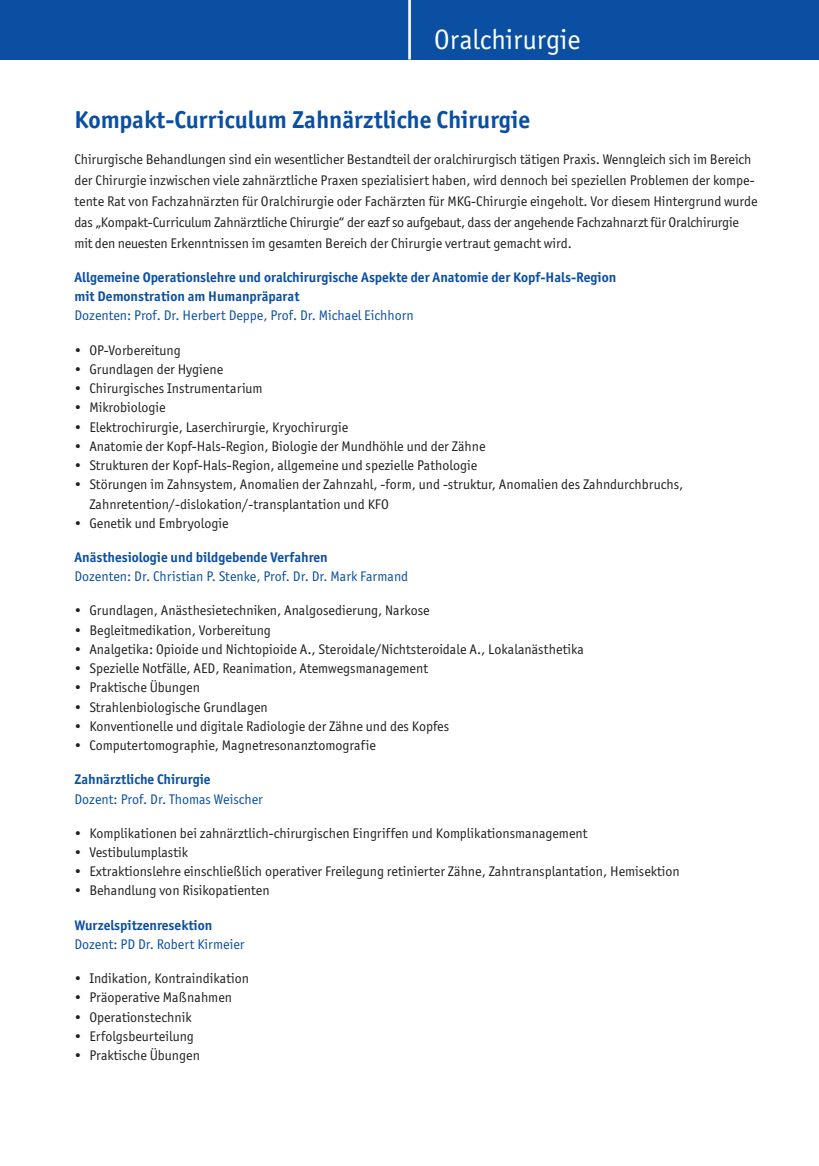
<style>
.page{position:relative;width:819px;height:1166px;background:#fff}
.page>*{position:absolute;margin:0;border:0;box-sizing:border-box;transform-origin:0 0}
.t1{font:28px "Officina San ITC";color:#fff}
.t2{font:700 24.5px "Officina San ITC";color:#0a4fa2}
.t3{font:14px/21px "Officina San ITC";color:#231f20}
.t4{font:700 14px/19.2px "Officina San ITC";color:#0a4fa2}
.t5{font:14px "Officina San ITC";color:#0a4fa2}
</style>
<div class="page">
<div style="left:0;top:0;width:819px;height:60px;background:#0a4fa2"></div>
<hr style="left:408px;top:0;width:3px;height:60px;background:#fff">
<h1 class="t1" style="left:434px;top:23px;width:148px">Oralchirurgie</h1>
<h2 class="t2" style="left:74px;top:104px;width:457px">Kompakt-Curriculum Zahnärztliche Chirurgie</h2>
<p class="t3" style="left:74px;top:148px;width:684px">Chirurgische Behandlungen sind ein wesentlicher Bestandteil der oralchirurgisch tätigen Praxis. Wenngleich sich im Bereich der Chirurgie inzwischen viele zahnärztliche Praxen spezialisiert haben, wird dennoch bei speziellen Problemen der kompe&shy;tente Rat von Fachzahnärzten für Oralchirurgie oder Fachärzten für MKG-Chirurgie eingeholt. Vor diesem Hintergrund wurde das „Kompakt-Curriculum Zahnärztliche Chirurgie“ der eazf so aufgebaut, dass der angehende Fachzahnarzt für Oralchirurgie mit den neuesten Erkenntnissen im gesamten Bereich der Chirurgie vertraut gemacht wird.</p>
<p class="t4" style="left:74px;top:267px;width:543px">Allgemeine Operationslehre und oralchirurgische Aspekte der Anatomie der Kopf-Hals-Region mit Demonstration am Humanpräparat</p>
<p class="t5" style="left:74px;top:308px;width:341px">Dozenten: Prof. Dr. Herbert Deppe, Prof. Dr. Michael Eichhorn</p>
<p class="t3" style="left:74px;top:339px;width:108px">• OP-Vorbereitung</p>
<p class="t3" style="left:74px;top:358px;width:150px">• Grundlagen der Hygiene</p>
<p class="t3" style="left:74px;top:378px;width:190px">• Chirurgisches Instrumentarium</p>
<p class="t3" style="left:74px;top:397px;width:93px">• Mikrobiologie</p>
<p class="t3" style="left:74px;top:416px;width:275px">• Elektrochirurgie, Laserchirurgie, Kryochirurgie</p>
<p class="t3" style="left:74px;top:435px;width:412px">• Anatomie der Kopf-Hals-Region, Biologie der Mundhöhle und der Zähne</p>
<p class="t3" style="left:74px;top:455px;width:404px">• Strukturen der Kopf-Hals-Region, allgemeine und spezielle Pathologie</p>
<p class="t3" style="left:89px;top:475px;width:595px;line-height:19.2px;text-indent:-15px">• Störungen im Zahnsystem, Anomalien der Zahnzahl, -form, und -struktur, Anomalien des Zahndurchbruchs,<br>Zahnretention/-dislokation/-transplantation und KFO</p>
<p class="t3" style="left:74px;top:512px;width:155px">• Genetik und Embryologie</p>
<p class="t4" style="left:74px;top:547px;width:255px">Anästhesiologie und bildgebende Verfahren</p>
<p class="t5" style="left:74px;top:568px;width:335px">Dozenten: Dr. Christian P. Stenke, Prof. Dr. Dr. Mark Farmand</p>
<p class="t3" style="left:74px;top:600px;width:356px">• Grundlagen, Anästhesietechniken, Analgosedierung, Narkose</p>
<p class="t3" style="left:74px;top:619px;width:198px">• Begleitmedikation, Vorbereitung</p>
<p class="t3" style="left:74px;top:638px;width:511px">• Analgetika: Opioide und Nichtopioide A., Steroidale/Nichtsteroidale A., Lokalanästhetika</p>
<p class="t3" style="left:74px;top:658px;width:355px">• Spezielle Notfälle, AED, Reanimation, Atemwegsmanagement</p>
<p class="t3" style="left:75px;top:677px;width:127px">• Praktische Übungen</p>
<p class="t3" style="left:74px;top:696px;width:195px">• Strahlenbiologische Grundlagen</p>
<p class="t3" style="left:74px;top:715px;width:376px">• Konventionelle und digitale Radiologie der Zähne und des Kopfes</p>
<p class="t3" style="left:74px;top:735px;width:303px">• Computertomographie, Magnetresonanztomografie</p>
<p class="t4" style="left:74px;top:770px;width:138px">Zahnärztliche Chirurgie</p>
<p class="t5" style="left:74px;top:791px;width:190px">Dozent: Prof. Dr. Thomas Weischer</p>
<p class="t3" style="left:74px;top:822px;width:514px">• Komplikationen bei zahnärztlich-chirurgischen Eingriffen und Komplikationsmanagement</p>
<p class="t3" style="left:75px;top:841px;width:115px">• Vestibulumplastik</p>
<p class="t3" style="left:75px;top:861px;width:606px">• Extraktionslehre einschließlich operativer Freilegung retinierter Zähne, Zahntransplantation, Hemisektion</p>
<p class="t3" style="left:74px;top:880px;width:197px">• Behandlung von Risikopatienten</p>
<p class="t4" style="left:74px;top:915px;width:139px">Wurzelspitzenresektion</p>
<p class="t5" style="left:74px;top:936px;width:171px">Dozent: PD Dr. Robert Kirmeier</p>
<p class="t3" style="left:74px;top:967px;width:176px">• Indikation, Kontraindikation</p>
<p class="t3" style="left:74px;top:987px;width:159px">• Präoperative Maßnahmen</p>
<p class="t3" style="left:74px;top:1006px;width:119px">• Operationstechnik</p>
<p class="t3" style="left:74px;top:1025px;width:121px">• Erfolgsbeurteilung</p>
<p class="t3" style="left:74px;top:1044px;width:127px">• Praktische Übungen</p>
</div>
